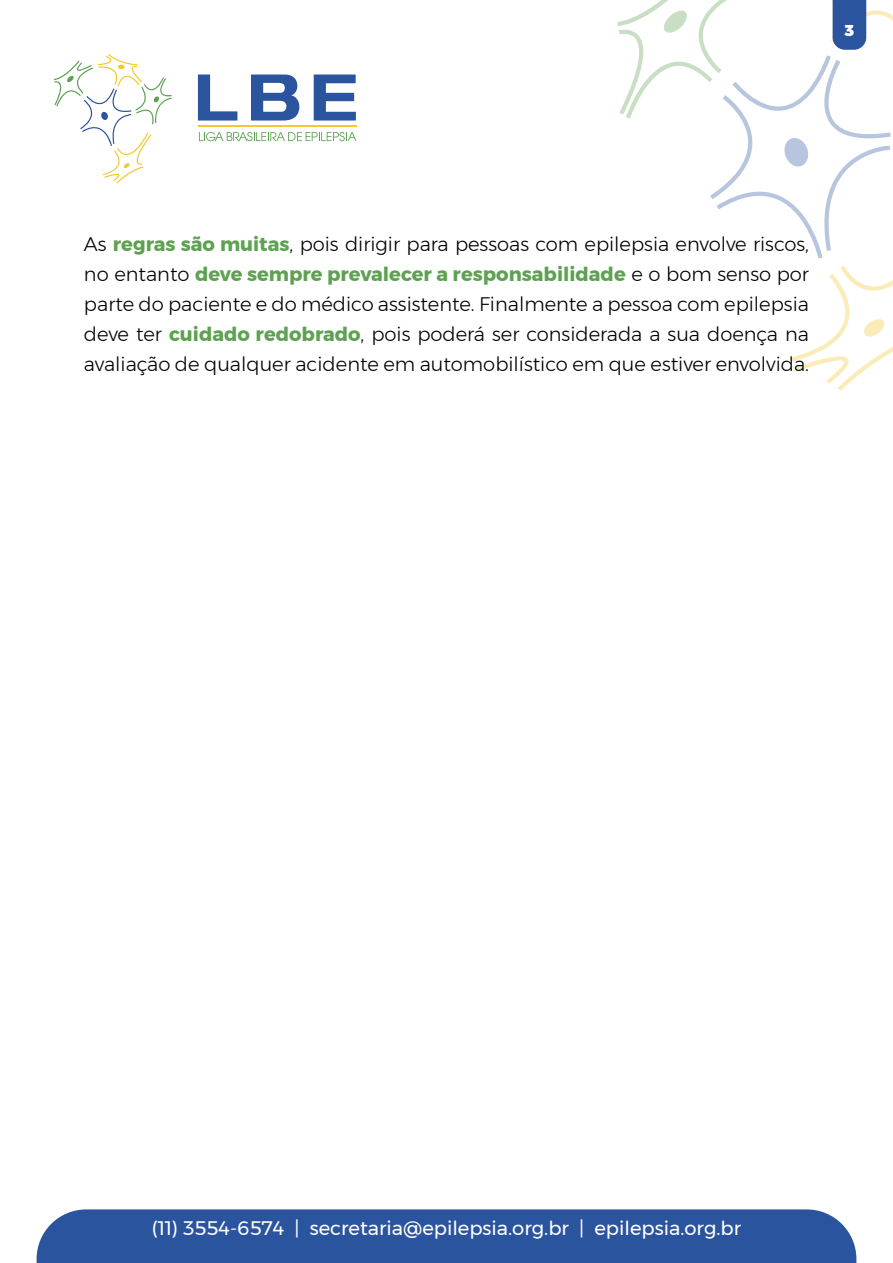
<style>
.page{position:relative;width:893px;height:1263px;background:#fff}
.page>*{position:absolute;margin:0;border:0;box-sizing:border-box;transform-origin:0 0}
.t1{font:300 19.5px/30px "Montserrat";color:#000;text-align:justify}
.t2{font:19.5px "Montserrat";color:#fff}
.t3{font:900 15.75px "Montserrat";color:#fff}
.s1{font-weight:700;color:#5ea152}
</style>
<div class="page">
<div style="left:37px;top:1209px;width:819px;height:54px;background:#2b549e"></div>
<svg style="left:54px;top:54px;width:118px;height:129px"></svg>
<svg style="left:198px;top:75px;width:39px;height:46px"></svg>
<svg style="left:251px;top:75px;width:48px;height:46px"></svg>
<svg style="left:314px;top:75px;width:42px;height:46px"></svg>
<hr style="left:198px;top:126px;width:158px;height:1px;background:#f2c930">
<svg style="left:199px;top:132px;width:157px;height:9px"></svg>
<svg style="left:618px;top:0;width:275px;height:391px"></svg>
<p class="t3" style="left:845px;top:17px;width:11px">3</p>
<p class="t1" style="left:84px;top:229px;width:727px">As <span class="s1">regras são muitas</span>, pois dirigir para pessoas com epilepsia envolve riscos, no entanto <span class="s1">deve sempre prevalecer a responsabilidade</span> e o bom senso por parte do paciente e do médico assistente. Finalmente a pessoa com epilepsia deve ter <span class="s1">cuidado redobrado</span>, pois poderá ser considerada a sua doença na avaliação de qualquer acidente em automobilístico em que estiver envolvida.</p>
<p class="t2" style="left:152px;top:1213px;width:591px">(11) 3554-6574 | secretaria@epilepsia.org.br | epilepsia.org.br</p>
</div>
